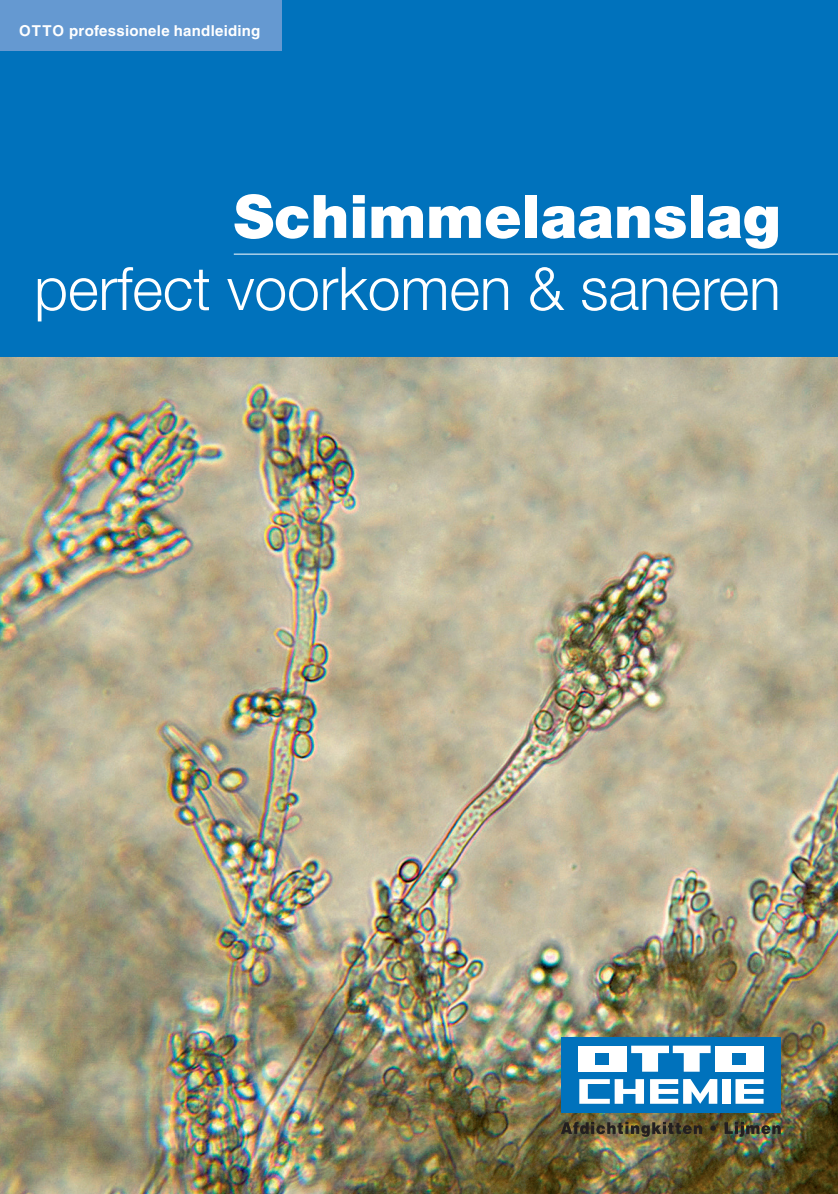
<style>
.page{position:relative;width:838px;height:1194px;background:#fff}
.page>*{position:absolute;margin:0;border:0;box-sizing:border-box;transform-origin:0 0}
.t1{font:300 60px "Helvetica Neue LT Pro";color:#fff}
.t2{font:900 60px "Helvetica Neue LT Pro";color:#fff}
.t3{font:700 15px "Helvetica";letter-spacing:.015em;color:#fff}
</style>
<div class="page">
<img style="left:0;top:357px;width:838px;height:836px">
<div style="left:561px;top:1036px;width:219px;height:76px;background:#0072bc"></div>
<div style="left:578px;top:1045px;width:49px;height:26px;background:#fff"></div>
<div style="left:596px;top:1052px;width:13px;height:11px;background:#0072bc"></div>
<div style="left:715px;top:1045px;width:48px;height:26px;background:#fff"></div>
<div style="left:732px;top:1052px;width:14px;height:12px;background:#0072bc"></div>
<svg style="left:631px;top:1045px;width:79px;height:26px"></svg>
<svg style="left:579px;top:1079px;width:65px;height:24px"></svg>
<svg style="left:650px;top:1079px;width:67px;height:24px"></svg>
<div style="left:722px;top:1078px;width:8px;height:25px;background:#fff"></div>
<svg style="left:735px;top:1079px;width:28px;height:24px"></svg>
<svg style="left:561px;top:1121px;width:141px;height:15px;background:#524a31"></svg>
<svg style="left:710px;top:1125px;width:6px;height:5px"></svg>
<svg style="left:724px;top:1121px;width:56px;height:15px"></svg>
<div style="left:0;top:0;width:838px;height:357px;background:#0072bc"></div>
<div style="left:0;top:0;width:282px;height:50px;background:#6599d1"></div>
<hr style="left:234px;top:254px;width:604px;height:1px;background:#fff">
<p class="t3" style="left:19px;top:22px;width:243px">OTTO professionele handleiding</p>
<h1 class="t2" style="left:234px;top:181px;width:548px">Schimmelaanslag</h1>
<h1 class="t1" style="left:34px;top:252px;width:748px">perfect voorkomen &amp; saneren</h1>
</div>
